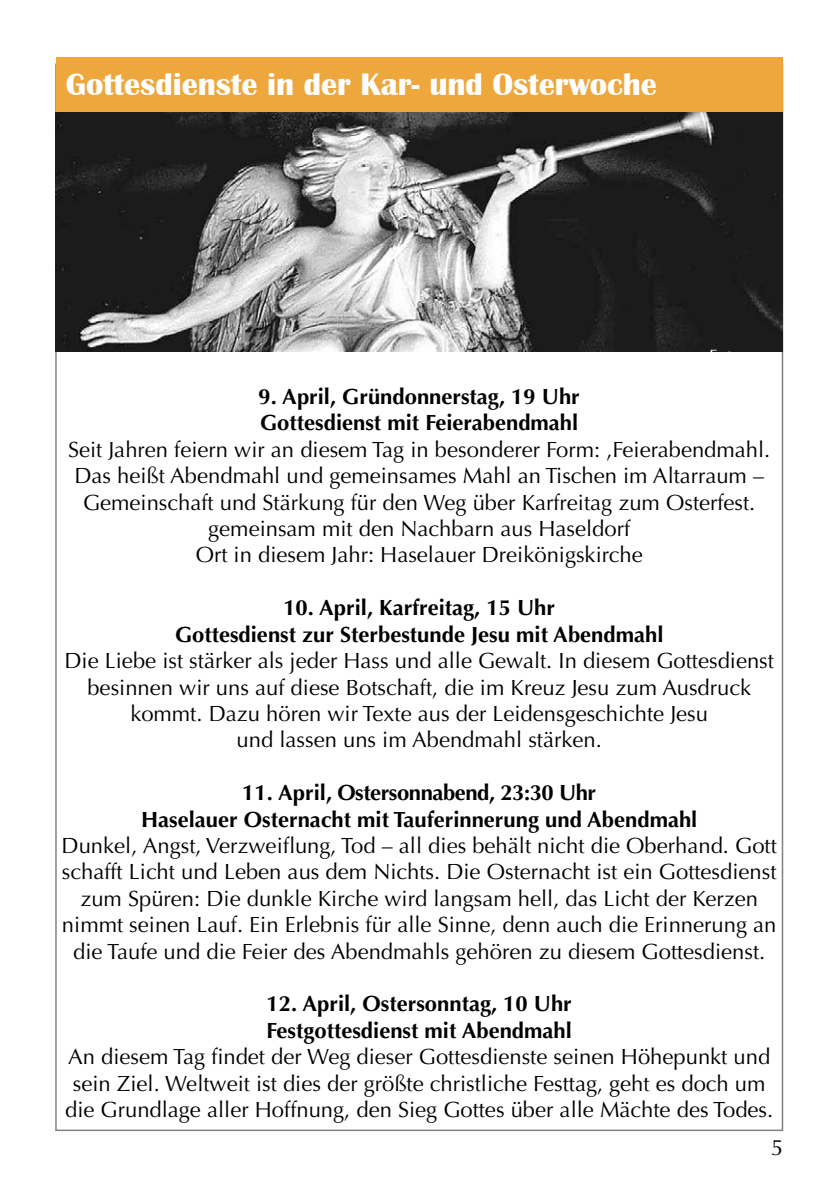
<style>
.page{position:relative;width:840px;height:1191px;background:#fff}
.page>*{position:absolute;margin:0;border:0;box-sizing:border-box;transform-origin:0 0}
.t1{font:700 32px "Britannic";color:#fff}
.t2{font:22px/26.4px "Optima";color:#000;text-align:center}
.t3{font:700 22px/26.4px "Optima";color:#000}
</style>
<div class="page">
<div style="left:56px;top:57px;width:726px;height:55px;background:#eea73d"></div>
<img style="left:56px;top:112px;width:726px;height:239px">
<h1 class="t1" style="left:66px;top:66px;width:592px">Gottesdienste in der Kar- und Osterwoche</h1>
<p class="t3" style="left:258px;top:383px;width:322px">9. April, Gründonnerstag, 19 Uhr<br>Gottesdienst mit Feierabendmahl</p>
<p class="t2" style="left:68px;top:436px;width:703px">Seit Jahren feiern wir an diesem Tag in besonderer Form: ,Feierabendmahl.<br>Das heißt Abendmahl und gemeinsames Mahl an Tischen im Altarraum – Gemeinschaft und Stärkung für den Weg über Karfreitag zum Osterfest. gemeinsam mit den Nachbarn aus Haseldorf<br>Ort in diesem Jahr: Haselauer Dreikönigskirche</p>
<p class="t3" style="left:175px;top:595px;width:489px;text-align:center">10. April, Karfreitag, 15 Uhr<br>Gottesdienst zur Sterbestunde Jesu mit Abendmahl</p>
<p class="t2" style="left:64px;top:647px;width:710px">Die Liebe ist stärker als jeder Hass und alle Gewalt. In diesem Gottesdienst besinnen wir uns auf diese Botschaft, die im Kreuz Jesu zum Ausdruck kommt. Dazu hören wir Texte aus der Leidensgeschichte Jesu<br>und lassen uns im Abendmahl stärken.</p>
<p class="t3" style="left:141px;top:779px;width:557px;text-align:center">11. April, Ostersonnabend, 23:30 Uhr<br>Haselauer Osternacht mit Tauferinnerung und Abendmahl</p>
<p class="t2" style="left:62px;top:832px;width:716px">Dunkel, Angst, Verzweiflung, Tod – all dies behält nicht die Oberhand. Gott schafft Licht und Leben aus dem Nichts. Die Osternacht ist ein Gottesdienst zum Spüren: Die dunkle Kirche wird langsam hell, das Licht der Kerzen nimmt seinen Lauf. Ein Erlebnis für alle Sinne, denn auch die Erinnerung an die Taufe und die Feier des Abendmahls gehören zu diesem Gottesdienst.</p>
<p class="t3" style="left:266px;top:991px;width:307px">12. April, Ostersonntag, 10 Uhr<br>Festgottesdienst mit Abendmahl</p>
<p class="t2" style="left:65px;top:1043px;width:709px">An diesem Tag findet der Weg dieser Gottesdienste seinen Höhepunkt und sein Ziel. Weltweit ist dies der größte christliche Festtag, geht es doch um die Grundlage aller Hoffnung, den Sieg Gottes über alle Mächte des Todes.</p>
<p class="t2" style="left:770px;top:1134px;width:14px">5</p>
</div>
